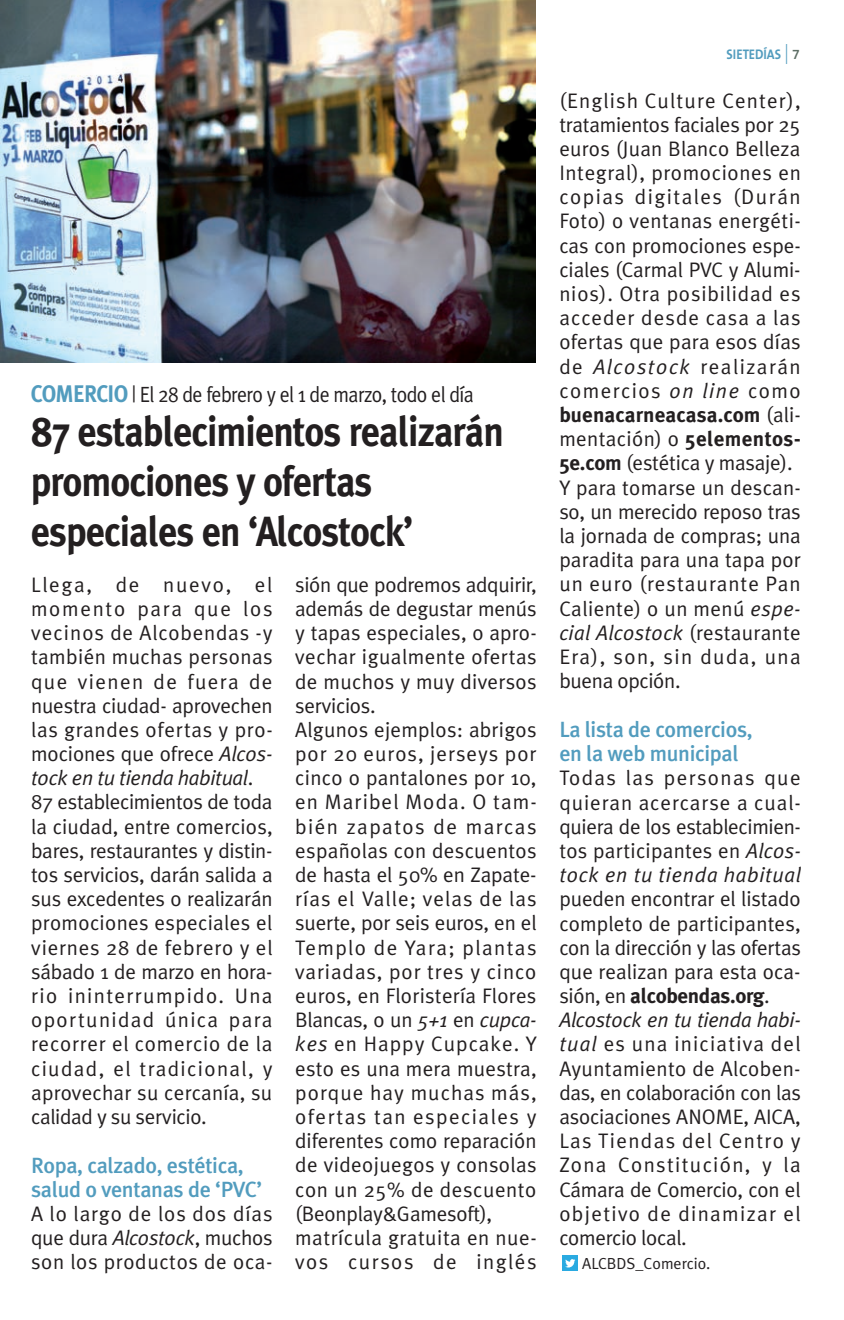
<style>
.page{position:relative;width:844px;height:1320px;background:#fff}
.page>*{position:absolute;margin:0;border:0;box-sizing:border-box;transform-origin:0 0}
.t1{font:700 42px/50.4px "Meta Plus";letter-spacing:-.025em;color:#231f20;scale:.9 1}
.t2{font:500 22px/24.2px "Meta Plus";letter-spacing:-.015em;color:#529cbe}
.t3{font:22px "Meta Plus Normal";letter-spacing:-.03em;color:#231f20;scale:.9 1}
.t4{font:21px/24.2px "Meta Plus Normal";letter-spacing:.01em;color:#231f20;text-align:justify}
.t5{font:700 21px "Meta Plus";letter-spacing:.005em;color:#231f20}
.t6{font:700 21px "Meta Plus";letter-spacing:-.015em;color:#231f20}
.t7{font:16px "Meta Plus Normal";color:#231f20}
.t8{font:700 14px "The Sans B7";color:#529cbe;scale:.9 1}
.s1{font-family:"Meta Plus";font-weight:700;font-size:24px;color:#529cbe}
.s2{font-style:italic}
.s3{font-family:"The Sans B3";font-weight:300;font-size:20px}
.s4{font-family:"The Sans B6";font-weight:600;color:#5d6e65}
.s5{font-family:"Meta Plus Normal";font-weight:400}
.s6{font-family:"Meta Plus";font-weight:700}
</style>
<div class="page">
<img style="left:0;top:0;width:535px;height:362px">
<div style="left:562px;top:1256px;width:16px;height:15px;background:#2aaae1"></div>
<svg style="left:565px;top:1259px;width:10px;height:8px"></svg>
<p class="t3" style="left:31px;top:386px;width:494px"><span class="s1">COMERCIO</span> | El 28 de febrero y el 1 de marzo, todo el día</p>
<h1 class="t1" style="left:31px;top:408px;width:527px">87 establecimientos realizarán promociones y ofertas especiales en ‘Alcostock’</h1>
<p class="t4" style="left:31px;top:574px;width:243px;text-align:left">Llega, de nuevo, el momento para que los vecinos de Alcobendas -y también muchas personas que vienen de fuera de nuestra ciudad- aprovechen las grandes ofertas y pro&shy;mociones que ofrece <span class="s2">Alcos&shy;tock en tu tienda habitual</span>.<br>87 establecimientos de toda la ciudad, entre comercios, bares, restaurantes y distin&shy;tos servicios, darán salida a sus excedentes o realizarán promociones especiales el viernes 28 de febrero y el sábado 1 de marzo en hora&shy;rio ininterrumpido. Una oportunidad única para recorrer el comercio de la ciudad, el tradicional, y aprovechar su cercanía, su calidad y su servicio.</p>
<p class="t2" style="left:31px;top:1154px;width:233px">Ropa, calzado, estética, salud o ventanas de ‘PVC’</p>
<p class="t4" style="left:31px;top:1203px;width:243px">A lo largo de los dos días que dura <span class="s2">Alcostock</span>, muchos son los productos de oca-</p>
<p class="t4" style="left:295px;top:574px;width:243px;text-align:left">sión que podremos adquirir, además de degustar menús y tapas especiales, o apro&shy;vechar igualmente ofertas de muchos y muy diversos servicios.<br>Algunos ejemplos: abrigos por 20 euros, jerseys por cinco o pantalones por 10, en Maribel Moda. O tam&shy;bién zapatos de marcas españolas con descuentos de hasta el 50% en Zapate&shy;rías el Valle; velas de las suerte, por seis euros, en el<br>Templo de Yara; plantas variadas, por tres y cinco euros, en Floristería Flores<br>Blancas, o un <span class="s2">5+1</span> en <span class="s2">cupca&shy;kes</span> en Happy Cupcake. Y esto es una mera muestra, porque hay muchas más, ofertas tan especiales y diferentes como reparación de videojuegos y consolas con un 25% de descuento (Beonplay&amp;Gamesoft), matrícula gratuita en nue&shy;vos cursos de inglés</p>
<p class="t8" style="left:726px;top:48px;width:83px">SIETEDÍAS <span class="s3">|</span> <span class="s4">7</span></p>
<p class="t4" style="left:559px;top:90px;width:243px">(English Culture Center), tratamientos faciales por 25 euros (Juan Blanco Belleza Integral), promociones en copias digitales (Durán Foto) o ventanas energéti&shy;cas con promociones espe&shy;ciales (Carmal PVC y Alumi&shy;nios). Otra posibilidad es acceder desde casa a las ofertas que para esos días de <span class="s2">Alcostock</span> realizarán comercios <span class="s2">on line</span> como</p>
<p class="t5" style="left:559px;top:406px;width:243px">buenacarneacasa.com <span class="s5">(ali-</span></p>
<p class="t4" style="left:559px;top:428px;width:243px;text-align:left">mentación) o <span class="s6">5elementos-<br>5e.com</span> (estética y masaje).<br>Y para tomarse un descan&shy;so, un merecido reposo tras la jornada de compras; una paradita para una tapa por un euro (restaurante Pan<br>Caliente) o un menú <span class="s2">espe&shy;cial Alcostock</span> (restaurante<br>Era), son, sin duda, una buena opción.</p>
<p class="t2" style="left:559px;top:718px;width:195px">La lista de comercios, en la web municipal</p>
<p class="t4" style="left:559px;top:768px;width:243px">Todas las personas que quieran acercarse a cual&shy;quiera de los establecimien&shy;tos participantes en <span class="s2">Alcos&shy;tock en tu tienda habitual</span></p>
<p class="t4" style="left:559px;top:889px;width:243px">pueden encontrar el listado completo de participantes, con la dirección y las ofertas que realizan para esta oca-</p>
<p class="t6" style="left:559px;top:987px;width:212px"><span class="s5">sión, en</span> alcobendas.org<span class="s5">.</span></p>
<p class="t4" style="left:559px;top:1009px;width:243px"><span class="s2">Alcostock en tu tienda habi&shy;tual</span> es una iniciativa del Ayuntamiento de Alcoben&shy;das, en colaboración con las asociaciones ANOME, AICA, Las Tiendas del Centro y Zona Constitución, y la Cámara de Comercio, con el objetivo de dinamizar el comercio local.</p>
<p class="t7" style="left:582px;top:1258px;width:130px">ALCBDS_Comercio.</p>
</div>
